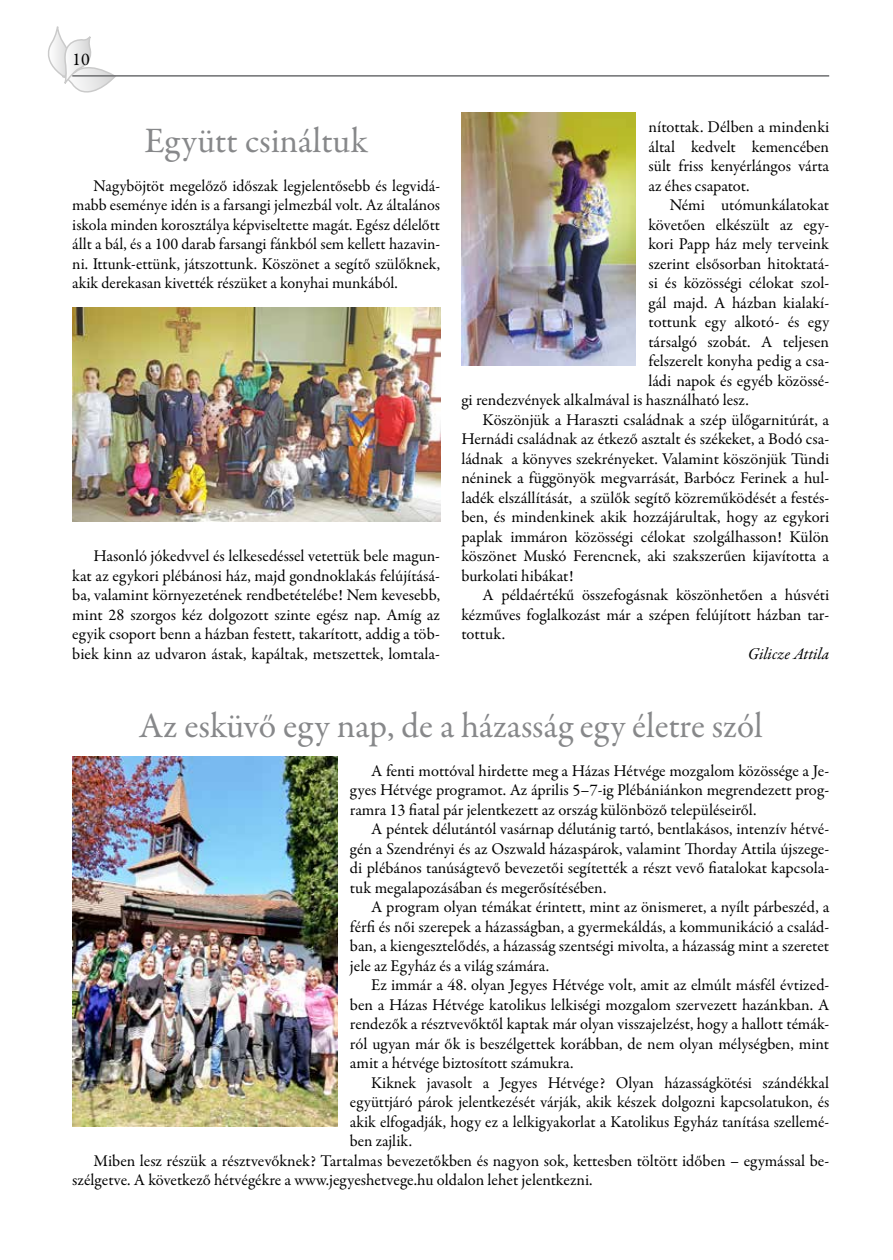
<style>
.page{position:relative;width:893px;height:1260px;background:#fff}
.page>*{position:absolute;margin:0;border:0;box-sizing:border-box;transform-origin:0 0}
.t1{font:36px "Garamond Premr Pro";color:#87888a}
.t2{font:18px "Garamond Premr Pro";color:#000}
.t3{font:16.5px/19.5px "Garamond Premr Pro";color:#000;text-align:justify}
.t4{font:italic 16.5px "Garamond Premr Pro";letter-spacing:-.01em;color:#000}
</style>
<div class="page">
<svg style="left:48px;top:27px;width:67px;height:66px"></svg>
<hr style="left:72px;top:75px;width:757px;height:2px;background:#6d6e70">
<img style="left:72px;top:308px;width:368px;height:214px">
<img style="left:461px;top:112px;width:175px;height:254px">
<img style="left:72px;top:756px;width:265px;height:370px">
<p class="t2" style="left:72px;top:48px;width:19px">10</p>
<h1 class="t1" style="left:144px;top:118px;width:225px">Együtt csináltuk</h1>
<p class="t3" style="left:72px;top:176px;width:369px;text-indent:21px">Nagyböjtöt megelőző időszak legjelentősebb és legvidá&shy;mabb eseménye idén is a farsangi jelmezbál volt. Az általános iskola minden korosztálya képviseltette magát. Egész délelőtt állt a bál, és a 100 darab farsangi fánkból sem kellett hazavin&shy;ni. Ittunk-ettünk, játszottunk. Köszönet a segítő szülőknek, akik derekasan kivették részüket a konyhai munkából.</p>
<p class="t3" style="left:72px;top:546px;width:369px;text-indent:21px">Hasonló jókedvvel és lelkesedéssel vetettük bele magun&shy;kat az egykori plébánosi ház, majd gondnoklakás felújításá&shy;ba, valamint környezetének rendbetételébe! Nem kevesebb, mint 28 szorgos kéz dolgozott szinte egész nap. Amíg az egyik csoport benn a házban festett, takarított, addig a töb&shy;biek kinn az udvaron ástak, kapáltak, metszettek, lomtala-</p>
<p class="t3" style="left:648px;top:117px;width:182px">nítottak. Délben a mindenki által kedvelt kemencében sült friss kenyérlángos várta az éhes csapatot.</p>
<p class="t3" style="left:670px;top:195px;width:161px">Némi utómunkálatokat</p>
<p class="t3" style="left:648px;top:215px;width:182px">követően elkészült az egy-</p>
<p class="t3" style="left:648px;top:234px;width:182px">kori Papp ház mely terveink</p>
<p class="t3" style="left:648px;top:254px;width:182px">szerint elsősorban hitoktatá-</p>
<p class="t3" style="left:648px;top:273px;width:182px">si és közösségi célokat szol-</p>
<p class="t3" style="left:648px;top:293px;width:182px">gál majd. A házban kialakí-</p>
<p class="t3" style="left:648px;top:312px;width:182px">tottunk egy alkotó- és egy</p>
<p class="t3" style="left:648px;top:332px;width:182px">társalgó szobát. A teljesen</p>
<p class="t3" style="left:648px;top:351px;width:182px">felszerelt konyha pedig a csa-</p>
<p class="t3" style="left:648px;top:371px;width:182px">ládi napok és egyéb közössé-</p>
<p class="t3" style="left:461px;top:390px;width:289px">gi rendezvények alkalmával is használható lesz.</p>
<p class="t3" style="left:483px;top:410px;width:348px">Köszönjük a Haraszti családnak a szép ülőgarnitúrát, a</p>
<p class="t3" style="left:461px;top:429px;width:369px">Hernádi családnak az étkező asztalt és székeket, a Bodó csa-</p>
<p class="t3" style="left:461px;top:449px;width:369px">ládnak a könyves szekrényeket. Valamint köszönjük Tündi</p>
<p class="t3" style="left:461px;top:469px;width:369px">néninek a függönyök megvarrását, Barbócz Ferinek a hul-</p>
<p class="t3" style="left:461px;top:488px;width:369px">ladék elszállítását, a szülők segítő közreműködését a festés-</p>
<p class="t3" style="left:461px;top:508px;width:369px">ben, és mindenkinek akik hozzájárultak, hogy az egykori</p>
<p class="t3" style="left:461px;top:527px;width:369px">paplak immáron közösségi célokat szolgálhasson! Külön</p>
<p class="t3" style="left:461px;top:547px;width:369px">köszönet Muskó Ferencnek, aki szakszerűen kijavította a</p>
<p class="t3" style="left:461px;top:566px;width:114px">burkolati hibákat!</p>
<p class="t3" style="left:483px;top:586px;width:348px">A példaértékű összefogásnak köszönhetően a húsvéti</p>
<p class="t3" style="left:461px;top:605px;width:369px">kézműves foglalkozást már a szépen felújított házban tar-</p>
<p class="t3" style="left:461px;top:625px;width:45px">tottuk.</p>
<p class="t4" style="left:748px;top:643px;width:83px">Gilicze Attila</p>
<h1 class="t1" style="left:139px;top:703px;width:626px">Az esküvő egy nap, de a házasság egy életre szól</h1>
<p class="t3" style="left:350px;top:761px;width:481px;text-indent:21px">A fenti mottóval hirdette meg a Házas Hétvége mozgalom közössége a Je&shy;gyes Hétvége programot. Az április 5–7-ig Plébániánkon megrendezett prog&shy;ramra 13 fiatal pár jelentkezett az ország különböző településeiről.</p>
<p class="t3" style="left:350px;top:819px;width:481px;text-indent:21px">A péntek délutántól vasárnap délutánig tartó, bentlakásos, intenzív hétvé&shy;gén a Szendrényi és az Oszwald házaspárok, valamint Thorday Attila újszege&shy;di plébános tanúságtevő bevezetői segítették a részt vevő fiatalokat kapcsola&shy;tuk megalapozásában és megerősítésében.</p>
<p class="t3" style="left:350px;top:897px;width:481px;text-indent:21px">A program olyan témákat érintett, mint az önismeret, a nyílt párbeszéd, a férfi és női szerepek a házasságban, a gyermekáldás, a kommunikáció a család&shy;ban, a kiengesztelődés, a házasság szentségi mivolta, a házasság mint a szeretet jele az Egyház és a világ számára.</p>
<p class="t3" style="left:350px;top:975px;width:481px;text-indent:21px">Ez immár a 48. olyan Jegyes Hétvége volt, amit az elmúlt másfél évtized&shy;ben a Házas Hétvége katolikus lelkiségi mozgalom szervezett hazánkban. A rendezők a résztvevőktől kaptak már olyan visszajelzést, hogy a hallott témák&shy;ról ugyan már ők is beszélgettek korábban, de nem olyan mélységben, mint amit a hétvége biztosított számukra.</p>
<p class="t3" style="left:371px;top:1073px;width:459px">Kiknek javasolt a Jegyes Hétvége? Olyan házasságkötési szándékkal</p>
<p class="t3" style="left:350px;top:1092px;width:481px">együttjáró párok jelentkezését várják, akik készek dolgozni kapcsolatukon, és</p>
<p class="t3" style="left:350px;top:1112px;width:481px">akik elfogadják, hogy ez a lelkigyakorlat a Katolikus Egyház tanítása szellemé-</p>
<p class="t3" style="left:350px;top:1131px;width:64px">ben zajlik.</p>
<p class="t3" style="left:94px;top:1151px;width:737px">Miben lesz részük a résztvevőknek? Tartalmas bevezetőkben és nagyon sok, kettesben töltött időben – egymással be-</p>
<p class="t3" style="left:72px;top:1170px;width:522px">szélgetve. A következő hétvégékre a www.jegyeshetvege.hu oldalon lehet jelentkezni.</p>
</div>
